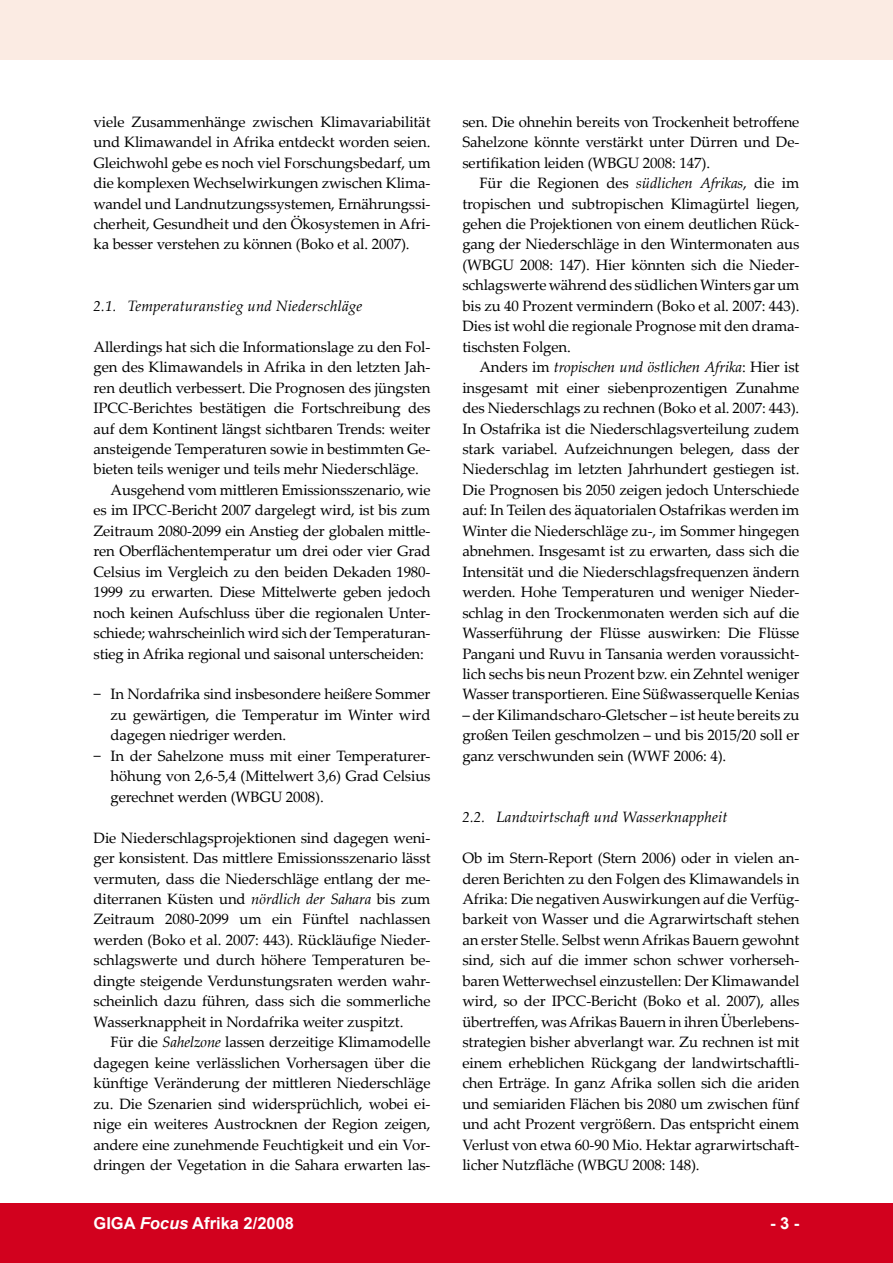
<style>
.page{position:relative;width:893px;height:1263px;background:#fff}
.page>*{position:absolute;margin:0;border:0;box-sizing:border-box;transform-origin:0 0}
.t1{font:700 16.5px "Arial";color:#fff}
.t2{font:15px/20.4px "Palatino Linotype";letter-spacing:-.01em;color:#000;text-align:justify}
.t3{font:italic 15px "Palatino Linotype";letter-spacing:.01em;color:#000}
.s1{font-style:italic}
</style>
<div class="page">
<div style="left:0;top:1203px;width:893px;height:60px;background:#d2011e"></div>
<div style="left:0;top:0;width:893px;height:60px;background:#fbebe3"></div>
<p class="t2" style="left:94px;top:111px;width:339px">viele Zusammenhänge zwischen Klimavariabilität und Klimawandel in Afrika entdeckt worden seien.<br>Gleichwohl gebe es noch viel Forschungsbedarf, um die komplexen Wechselwirkungen zwischen Klima&shy;wandel und Landnutzungssystemen, Ernährungssi&shy;cherheit, Gesundheit und den Ökosystemen in Afri&shy;ka besser verstehen zu können (Boko et al. 2007).</p>
<p class="t3" style="left:94px;top:295px;width:270px">2.1. Temperaturanstieg und Niederschläge</p>
<p class="t2" style="left:94px;top:336px;width:338px">Allerdings hat sich die Informationslage zu den Fol-</p>
<p class="t2" style="left:94px;top:356px;width:338px">gen des Klimawandels in Afrika in den letzten Jah-</p>
<p class="t2" style="left:94px;top:377px;width:338px">ren deutlich verbessert. Die Prognosen des jüngsten</p>
<p class="t2" style="left:94px;top:397px;width:338px">IPCC-Berichtes bestätigen die Fortschreibung des</p>
<p class="t2" style="left:94px;top:418px;width:338px">auf dem Kontinent längst sichtbaren Trends: weiter</p>
<p class="t2" style="left:94px;top:438px;width:338px">ansteigende Temperaturen sowie in bestimmten Ge-</p>
<p class="t2" style="left:94px;top:459px;width:327px">bieten teils weniger und teils mehr Niederschläge.</p>
<p class="t2" style="left:111px;top:479px;width:321px">Ausgehend vom mittleren Emissionsszenario, wie</p>
<p class="t2" style="left:94px;top:499px;width:338px">es im IPCC-Bericht 2007 dargelegt wird, ist bis zum</p>
<p class="t2" style="left:94px;top:520px;width:338px">Zeitraum 2080-2099 ein Anstieg der globalen mittle-</p>
<p class="t2" style="left:94px;top:540px;width:338px">ren Oberflächentemperatur um drei oder vier Grad</p>
<p class="t2" style="left:94px;top:561px;width:338px">Celsius im Vergleich zu den beiden Dekaden 1980-</p>
<p class="t2" style="left:94px;top:581px;width:339px">1999 zu erwarten. Diese Mittelwerte geben jedoch</p>
<p class="t2" style="left:94px;top:602px;width:338px">noch keinen Aufschluss über die regionalen Unter-</p>
<p class="t2" style="left:94px;top:622px;width:338px">schiede; wahrscheinlich wird sich der Temperaturan-</p>
<p class="t2" style="left:94px;top:643px;width:332px">stieg in Afrika regional und saisonal unterscheiden:</p>
<p class="t2" style="left:111px;top:684px;width:322px;text-align:left">In Nordafrika sind insbesondere heißere Sommer zu gewärtigen, die Temperatur im Winter wird dagegen niedriger werden.<br>In der Sahelzone muss mit einer Temperaturer&shy;höhung von 2,6-5,4 (Mittelwert 3,6) Grad Celsius gerechnet werden (WBGU 2008).</p>
<p class="t2" style="left:94px;top:827px;width:339px">Die Niederschlagsprojektionen sind dagegen weni&shy;ger konsistent. Das mittlere Emissionsszenario lässt vermuten, dass die Niederschläge entlang der me&shy;diterranen Küsten und <span class="s1">nördlich der Sahara</span> bis zum Zeitraum 2080-2099 um ein Fünftel nachlassen werden (Boko et al. 2007: 443). Rückläufige Nieder&shy;schlagswerte und durch höhere Temperaturen be&shy;dingte steigende Verdunstungsraten werden wahr&shy;scheinlich dazu führen, dass sich die sommerliche Wasserknappheit in Nordafrika weiter zuspitzt.</p>
<p class="t2" style="left:94px;top:1031px;width:338px;text-indent:17px">Für die <span class="s1">Sahelzone</span> lassen derzeitige Klimamodelle dagegen keine verlässlichen Vorhersagen über die künftige Veränderung der mittleren Niederschläge zu. Die Szenarien sind widersprüchlich, wobei ei&shy;nige ein weiteres Austrocknen der Region zeigen, andere eine zunehmende Feuchtigkeit und ein Vor&shy;dringen der Vegetation in die Sahara erwarten las-</p>
<p class="t2" style="left:94px;top:684px;width:9px">−</p>
<p class="t2" style="left:94px;top:745px;width:9px">−</p>
<p class="t2" style="left:462px;top:111px;width:338px">sen. Die ohnehin bereits von Trockenheit betroffene Sahelzone könnte verstärkt unter Dürren und De&shy;sertifikation leiden (WBGU 2008: 147).</p>
<p class="t2" style="left:462px;top:172px;width:339px;text-indent:17px">Für die Regionen des <span class="s1">südlichen Afrikas</span>, die im tropischen und subtropischen Klimagürtel liegen, gehen die Projektionen von einem deutlichen Rück&shy;gang der Niederschläge in den Wintermonaten aus (WBGU 2008: 147). Hier könnten sich die Nieder&shy;schlagswerte während des südlichen Winters gar um bis zu 40 Prozent vermindern (Boko et al. 2007: 443).<br>Dies ist wohl die regionale Prognose mit den drama&shy;tischsten Folgen.</p>
<p class="t2" style="left:462px;top:356px;width:339px;text-indent:17px">Anders im <span class="s1">tropischen und östlichen Afrika</span>: Hier ist insgesamt mit einer siebenprozentigen Zunahme des Niederschlags zu rechnen (Boko et al. 2007: 443).<br>In Ostafrika ist die Niederschlagsverteilung zudem stark variabel. Aufzeichnungen belegen, dass der Niederschlag im letzten Jahrhundert gestiegen ist.<br>Die Prognosen bis 2050 zeigen jedoch Unterschiede auf: In Teilen des äquatorialen Ostafrikas werden im Winter die Niederschläge zu-, im Sommer hingegen abnehmen. Insgesamt ist zu erwarten, dass sich die Intensität und die Niederschlagsfrequenzen ändern werden. Hohe Temperaturen und weniger Nieder&shy;schlag in den Trockenmonaten werden sich auf die Wasserführung der Flüsse auswirken: Die Flüsse Pangani und Ruvu in Tansania werden voraussicht&shy;lich sechs bis neun Prozent bzw. ein Zehntel weniger Wasser transportieren. Eine Süßwasserquelle Kenias</p>
<p class="t2" style="left:462px;top:704px;width:338px">– der Kilimandscharo-Gletscher – ist heute bereits zu großen Teilen geschmolzen – und bis 2015/20 soll er ganz verschwunden sein (WWF 2006: 4).</p>
<p class="t3" style="left:462px;top:806px;width:267px">2.2. Landwirtschaft und Wasserknappheit</p>
<p class="t2" style="left:462px;top:847px;width:339px">Ob im Stern-Report (Stern 2006) oder in vielen an&shy;deren Berichten zu den Folgen des Klimawandels in Afrika: Die negativen Auswirkungen auf die Verfüg&shy;barkeit von Wasser und die Agrarwirtschaft stehen an erster Stelle. Selbst wenn Afrikas Bauern gewohnt sind, sich auf die immer schon schwer vorherseh&shy;baren Wetterwechsel einzustellen: Der Klimawandel wird, so der IPCC-Bericht (Boko et al. 2007), alles übertreffen, was Afrikas Bauern in ihren Überlebens&shy;strategien bisher abverlangt war. Zu rechnen ist mit einem erheblichen Rückgang der landwirtschaftli&shy;chen Erträge. In ganz Afrika sollen sich die ariden und semiariden Flächen bis 2080 um zwischen fünf und acht Prozent vergrößern. Das entspricht einem Verlust von etwa 60-90 Mio. Hektar agrarwirtschaft&shy;licher Nutzfläche (WBGU 2008: 148).</p>
<p class="t1" style="left:94px;top:1212px;width:202px">GIGA <span class="s1">Focus</span> Afrika 2/2008</p>
<p class="t1" style="left:770px;top:1212px;width:31px">- -</p>
</div>
